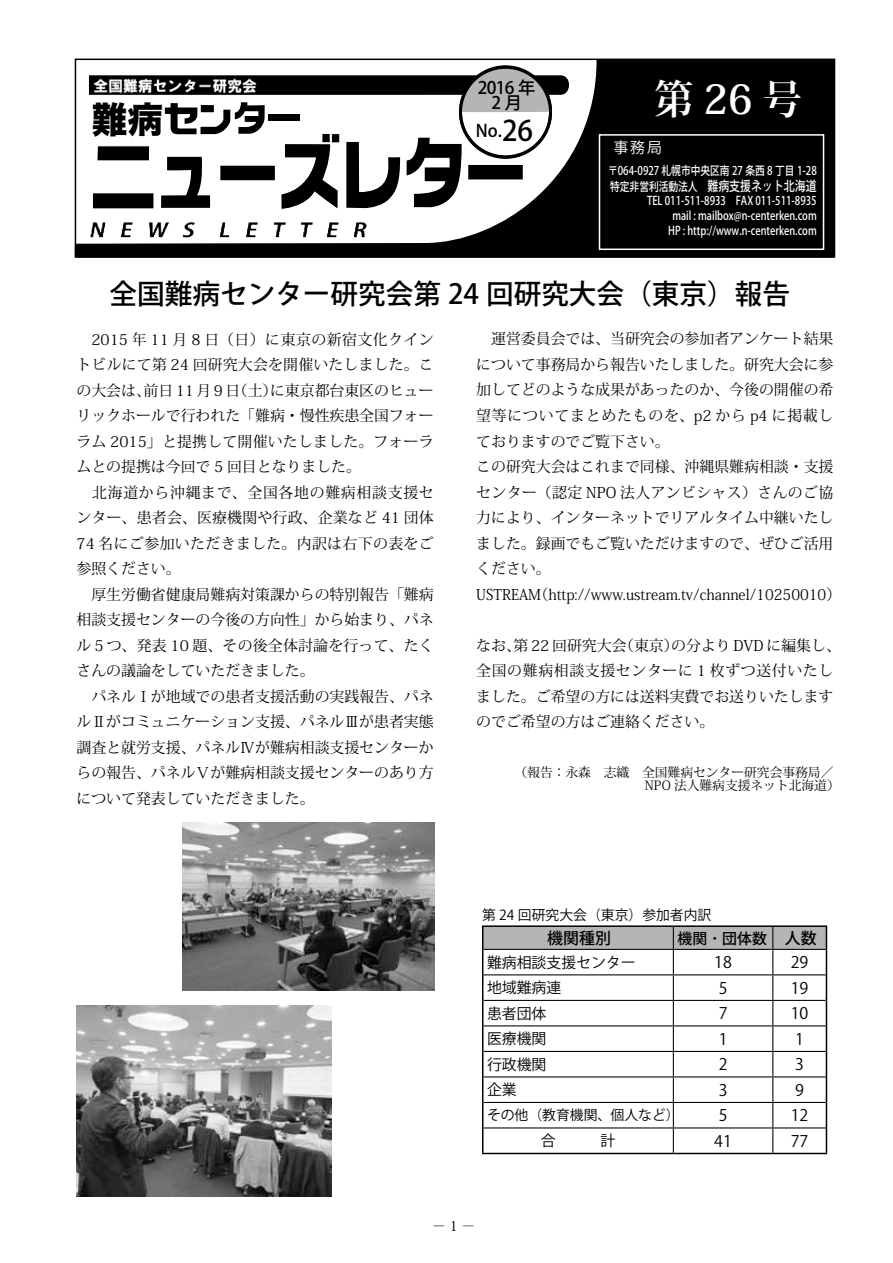
<style>
.page{position:relative;width:893px;height:1263px;background:#fff}
.page>*{position:absolute;margin:0;border:0;box-sizing:border-box;transform-origin:0 0}
.t1{font:700 40.5px "Koz Min Pro";color:#fff}
.t2{font:36px "Hira Kaku Std N W8";color:#000}
.t3{font:500 27.6px "Koz Go Pro";color:#000}
.t4{font:500 17.25px/15px "Koz Go Pro";letter-spacing:-.04em;color:#000;text-align:center}
.t5{font:15.9px "Koz Go Pro";color:#000}
.t6{font:500 15.9px "Koz Go Pro";color:#000}
.t7{font:15px "Koz Go Pro";color:#fff}
.t8{font:14.85px/25.5px "Koz Min Pro";color:#000}
.t9{font:14.85px "Koz Go Pro";color:#000}
.t10{font:500 14.85px "Koz Go Pro";color:#000}
.t11{font:13.8px "Koz Go Pro";color:#000}
.t12{font:13.8px "Koz Min Pro";color:#000}
.t13{font:12.75px/12.8px "Koz Min Pro";color:#000}
.t14{font:500 12px/15px "Koz Go Pro";color:#fff;scale:.81 1}
.s1{font-size:28.2px}
.s2{font-size:13.5px}
.s3{font-size:15.9px}
</style>
<div class="page">
<svg style="left:75px;top:62px;width:760px;height:196px;fill:#000"></svg>
<div style="left:75px;top:59px;width:760px;height:198px;border:2px solid #000"></div>
<svg style="left:89px;top:67px;width:483px;height:142px"></svg>
<div style="left:268px;top:114px;width:32px;height:7px;background:#000"></div>
<img style="left:88px;top:220px;width:281px;height:25px">
<div style="left:599px;top:134px;width:225px;height:116px;border:2px solid #fff"></div>
<hr style="left:482px;top:925px;width:191px;height:2px;background:#000">
<hr style="left:673px;top:925px;width:100px;height:2px;background:#000">
<hr style="left:773px;top:925px;width:54px;height:2px;background:#000">
<hr style="left:482px;top:1153px;width:191px;height:1px;background:#000">
<hr style="left:673px;top:1153px;width:100px;height:1px;background:#000">
<hr style="left:773px;top:1153px;width:54px;height:1px;background:#000">
<svg style="left:482px;top:926px;width:345px;height:227px"></svg>
<img style="left:77px;top:1006px;width:254px;height:191px">
<img style="left:183px;top:823px;width:251px;height:168px">
<h2 class="t2" style="left:92px;top:99px;width:73px">難病</h2>
<p class="t4" style="left:478px;top:81px;width:59px">2016 年<br>2月</p>
<p class="t4" style="left:476px;top:124px;width:59px">No.<span class="s1">26</span></p>
<h1 class="t1" style="left:654px;top:70px;width:149px">第26号</h1>
<p class="t7" style="left:613px;top:138px;width:50px">事務局</p>
<p class="t14" style="left:608px;top:163px;width:259px;line-height:15.8px">〒064-0927 札幌市中央区南 27 条西 8 丁目 1-28特定非営利活動法人　<span class="s2">難病支援ネット北海道</span></p>
<p class="t14" style="left:637px;top:194px;width:223px;text-align:right">　TEL 011-511-8933　FAX 011-511-8935 mail : mailbox@n-centerken.com<br>HP : http://www.n-centerken.com</p>
<h3 class="t3" style="left:109px;top:276px;width:682px">全国難病センター研究会第 24 回研究大会（東京）報告</h3>
<p class="t8" style="left:77px;top:326px;width:359px">　2015 年 11 月 8 日（日）に東京の新宿文化クイントビルにて第 24 回研究大会を開催いたしました。この大会は、前日 11 月 9 日（土）に東京都台東区のヒューリックホールで行われた「難病・慢性疾患全国フォーラム 2015」と提携して開催いたしました。フォーラムとの提携は今回で 5 回目となりました。<br>　北海道から沖縄まで、全国各地の難病相談支援センター、患者会、医療機関や行政、企業など 41 団体<br>74 名にご参加いただきました。内訳は右下の表をご参照ください。<br>　厚生労働省健康局難病対策課からの特別報告「難病相談支援センターの今後の方向性」から始まり、パネル５つ、発表 10 題、その後全体討論を行って、たくさんの議論をしていただきました。<br>　パネルⅠが地域での患者支援活動の実践報告、パネルⅡがコミュニケーション支援、パネルⅢが患者実態調査と就労支援、パネルⅣが難病相談支援センターからの報告、パネルⅤが難病相談支援センターのあり方について発表していただきました。</p>
<p class="t8" style="left:476px;top:326px;width:366px">　運営委員会では、当研究会の参加者アンケート結果について事務局から報告いたしました。研究大会に参加してどのような成果があったのか、今後の開催の希望等についてまとめたものを、p2 から p4 に掲載しておりますのでご覧下さい。<br>この研究大会はこれまで同様、沖縄県難病相談・支援センター（認定 NPO 法人アンビシャス）さんのご協力により、インターネットでリアルタイム中継いたしました。録画でもご覧いただけますので、ぜひご活用ください。<br>USTREAM（http://www.ustream.tv/channel/10250010）</p>
<p class="t8" style="left:476px;top:632px;width:366px">なお、第 22 回研究大会（東京）の分より DVD に編集し、全国の難病相談支援センターに 1 枚ずつ送付いたしました。ご希望の方には送料実費でお送りいたしますのでご希望の方はご連絡ください。</p>
<p class="t13" style="left:645px;top:766px;width:196px;text-indent:-130px">（報告：永森　志織　全国難病センター研究会事務局／<br>NPO 法人難病支援ネット北海道）</p>
<p class="t11" style="left:482px;top:905px;width:231px">第 24 回研究大会（東京）参加者内訳</p>
<p class="t6" style="left:547px;top:928px;width:65px">機関種別</p>
<p class="t10" style="left:678px;top:928px;width:141px">機関･団体数 <span class="s3">人数</span></p>
<p class="t9" style="left:487px;top:953px;width:150px">難病相談支援センター</p>
<p class="t5" style="left:714px;top:952px;width:19px">18</p>
<p class="t5" style="left:791px;top:952px;width:19px">29</p>
<p class="t9" style="left:487px;top:978px;width:76px">地域難病連</p>
<p class="t5" style="left:719px;top:977px;width:10px">5</p>
<p class="t5" style="left:791px;top:977px;width:19px">19</p>
<p class="t9" style="left:487px;top:1004px;width:61px">患者団体</p>
<p class="t5" style="left:719px;top:1003px;width:10px">7</p>
<p class="t5" style="left:791px;top:1003px;width:19px">10</p>
<p class="t9" style="left:487px;top:1029px;width:61px">医療機関</p>
<p class="t5" style="left:719px;top:1028px;width:10px">1</p>
<p class="t5" style="left:795px;top:1028px;width:10px">1</p>
<p class="t9" style="left:487px;top:1055px;width:61px">行政機関</p>
<p class="t5" style="left:719px;top:1054px;width:10px">2</p>
<p class="t5" style="left:795px;top:1054px;width:10px">3</p>
<p class="t9" style="left:487px;top:1080px;width:31px">企業</p>
<p class="t5" style="left:719px;top:1080px;width:10px">3</p>
<p class="t5" style="left:795px;top:1080px;width:10px">9</p>
<p class="t11" style="left:487px;top:1106px;width:194px">その他（教育機関、個人など）</p>
<p class="t5" style="left:719px;top:1105px;width:10px">5</p>
<p class="t5" style="left:791px;top:1105px;width:19px">12</p>
<p class="t5" style="left:714px;top:1130px;width:19px">41</p>
<p class="t5" style="left:791px;top:1130px;width:19px">77</p>
<p class="t12" style="left:432px;top:1216px;width:45px">－1－</p>
</div>
